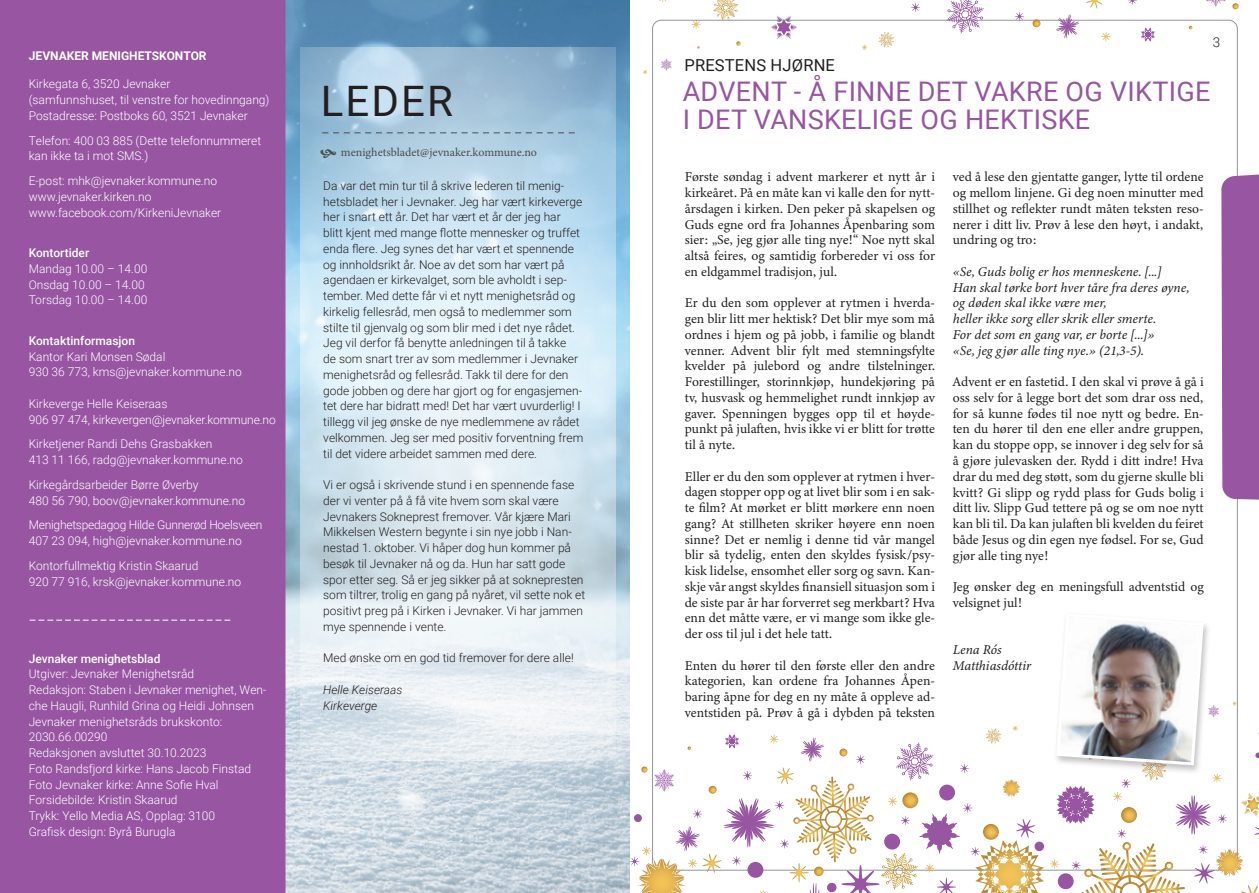
<style>
.page{position:relative;width:1259px;height:893px;background:#fff}
.page>*{position:absolute;margin:0;border:0;box-sizing:border-box;transform-origin:0 0}
.t1{font:42px "Roboto";letter-spacing:.05em;color:#231f20}
.t2{font:27px/28.5px "Roboto";letter-spacing:.01em;color:#9755a2}
.t3{font:16.5px "Roboto";letter-spacing:.01em;color:#231f20}
.t4{font:13.5px/15.8px "Minion Variable Concept";color:#231f20;text-align:justify}
.t5{font:italic 13.5px/15.8px "Minion Variable Concept";color:#231f20}
.t6{font:300 13.5px "Roboto";color:#231f20}
.t7{font:300 12px/15.8px "Roboto";color:#231f20}
.t8{font:300 12px/15.8px "Roboto";color:#fff}
.t9{font:300 12px/15.8px "Roboto";letter-spacing:-.02em;color:#fff}
.t10{font:500 12px "Roboto";color:#fff}
.t11{font:12px "Minion Pro";color:#4b4c4d}
.t12{font:italic 300 12px/15.8px "Roboto";color:#231f20}
.t13{font:700 12px "Roboto";color:#fff}
</style>
<div class="page">
<img style="left:285px;top:0;width:344px;height:893px">
<svg style="left:300px;top:47px;width:315px;height:714px;background:#cfe2ee"></svg>
<div style="left:0;top:0;width:285px;height:893px;background:#9755a2"></div>
<svg style="left:30px;top:620px;width:200px;height:1px"></svg>
<svg style="left:322px;top:132px;width:253px;height:1px"></svg>
<svg style="left:1221px;top:117px;width:38px;height:411px"></svg>
<div style="left:1034px;top:842px;width:10px;height:9px;background:#9755a2;border-radius:50%"></div>
<svg style="left:629px;top:725px;width:410px;height:168px"></svg>
<svg style="left:1050px;top:612px;width:209px;height:281px"></svg>
<svg style="left:1141px;top:27px;width:14px;height:15px"></svg>
<svg style="left:1206px;top:0;width:19px;height:7px"></svg>
<svg style="left:661px;top:59px;width:11px;height:12px"></svg>
<svg style="left:691px;top:20px;width:10px;height:9px"></svg>
<svg style="left:1128px;top:0;width:9px;height:5px"></svg>
<svg style="left:1014px;top:12px;width:10px;height:9px"></svg>
<svg style="left:911px;top:3px;width:9px;height:9px"></svg>
<svg style="left:878px;top:32px;width:16px;height:16px"></svg>
<svg style="left:713px;top:0;width:25px;height:20px"></svg>
<svg style="left:947px;top:0;width:36px;height:33px"></svg>
<svg style="left:771px;top:16px;width:26px;height:23px"></svg>
<svg style="left:1050px;top:0;width:60px;height:42px"></svg>
<svg style="left:862px;top:44px;width:6px;height:7px"></svg>
<svg style="left:643px;top:70px;width:5px;height:5px"></svg>
<svg style="left:1232px;top:3px;width:6px;height:6px"></svg>
<svg style="left:1032px;top:19px;width:8px;height:8px"></svg>
<svg style="left:736px;top:41px;width:4px;height:5px"></svg>
<svg style="left:320px;top:149px;width:16px;height:9px"></svg>
<p class="t13" style="left:29px;top:47px;width:179px">JEVNAKER MENIGHETSKONTOR</p>
<p class="t8" style="left:29px;top:76px;width:242px">Kirkegata 6, 3520 Jevnaker<br>(samfunnshuset, til venstre for hovedinngang)<br>Postadresse: Postboks 60, 3521 Jevnaker</p>
<p class="t8" style="left:29px;top:132px;width:234px">Telefon: 400 03 885 (Dette telefonnummeret kan ikke ta i mot SMS.)</p>
<p class="t8" style="left:29px;top:173px;width:194px">E-post: mhk@jevnaker.kommune.no www.jevnaker.kirken.no www.facebook.com/KirkeniJevnaker</p>
<p class="t10" style="left:29px;top:244px;width:62px">Kontortider</p>
<p class="t8" style="left:29px;top:260px;width:120px">Mandag 10.00 – 14.00<br>Onsdag 10.00 – 14.00<br>Torsdag 10.00 – 14.00</p>
<p class="t10" style="left:29px;top:332px;width:108px">Kontaktinformasjon</p>
<p class="t8" style="left:29px;top:348px;width:215px">Kantor Kari Monsen Sødal<br>930 36 773, kms@jevnaker.kommune.no</p>
<p class="t8" style="left:29px;top:395px;width:249px">Kirkeverge Helle Keiseraas<br>906 97 474, kirkevergen@jevnaker.kommune.no</p>
<p class="t8" style="left:29px;top:436px;width:216px">Kirketjener Randi Dehs Grasbakken<br>413 11 166, radg@jevnaker.kommune.no</p>
<p class="t8" style="left:29px;top:476px;width:218px">Kirkegårdsarbeider Børre Øverby<br>480 56 790, boov@jevnaker.kommune.no</p>
<p class="t9" style="left:29px;top:517px;width:235px">Menighetspedagog Hilde Gunnerød Hoelsveen<br>407 23 094, high@jevnaker.kommune.no</p>
<p class="t8" style="left:29px;top:557px;width:214px">Kontorfullmektig Kristin Skaarud<br>920 77 916, krsk@jevnaker.kommune.no</p>
<p class="t10" style="left:29px;top:650px;width:133px">Jevnaker menighetsblad</p>
<p class="t8" style="left:29px;top:666px;width:239px">Utgiver: Jevnaker Menighetsråd<br>Redaksjon: Staben i Jevnaker menighet, Wen&shy;che Haugli, Runhild Grina og Heidi Johnsen Jevnaker menighetsråds brukskonto:<br>2030.66.00290<br>Redaksjonen avsluttet 30.10.2023<br>Foto Randsfjord kirke: Hans Jacob Finstad Foto Jevnaker kirke: Anne Sofie Hval Forsidebilde: Kristin Skaarud<br>Trykk: Yello Media AS, Opplag: 3100<br>Grafisk design: Byrå Burugla</p>
<h1 class="t1" style="left:321px;top:71px;width:134px">LEDER</h1>
<p class="t11" style="left:341px;top:144px;width:198px">menighetsbladet@jevnaker.kommune.no</p>
<p class="t7" style="left:323px;top:177px;width:262px">Da var det min tur til å skrive lederen til menig&shy;hetsbladet her i Jevnaker. Jeg har vært kirkeverge her i snart ett år. Det har vært et år der jeg har blitt kjent med mange flotte mennesker og truffet enda flere. Jeg synes det har vært et spennende og innholdsrikt år. Noe av det som har vært på agendaen er kirkevalget, som ble avholdt i sep&shy;tember. Med dette får vi et nytt menighetsråd og kirkelig fellesråd, men også to medlemmer som stilte til gjenvalg og som blir med i det nye rådet.<br>Jeg vil derfor få benytte anledningen til å takke<br>de som snart trer av som medlemmer i Jevnaker menighetsråd og fellesråd. Takk til dere for den gode jobben og dere har gjort og for engasjemen&shy;tet dere har bidratt med! Det har vært uvurderlig! I tillegg vil jeg ønske de nye medlemmene av rådet velkommen. Jeg ser med positiv forventning frem til det videre arbeidet sammen med dere.</p>
<p class="t7" style="left:323px;top:476px;width:263px">Vi er også i skrivende stund i en spennende fase der vi venter på å få vite hvem som skal være Jevnakers Sokneprest fremover. Vår kjære Mari Mikkelsen Western begynte i sin nye jobb i Nan&shy;nestad 1. oktober. Vi håper dog hun kommer på besøk til Jevnaker nå og da. Hun har satt gode spor etter seg. Så er jeg sikker på at soknepresten som tiltrer, trolig en gang på nyåret, vil sette nok et positivt preg på i Kirken i Jevnaker. Vi har jammen mye spennende i vente.</p>
<p class="t7" style="left:323px;top:650px;width:252px">Med ønske om en god tid fremover for dere alle!</p>
<p class="t12" style="left:323px;top:681px;width:81px">Helle Keiseraas<br>Kirkeverge</p>
<p class="t3" style="left:684px;top:54px;width:152px">PRESTENS HJØRNE</p>
<p class="t6" style="left:1212px;top:32px;width:9px">3</p>
<h2 class="t2" style="left:682px;top:76px;width:529px">ADVENT - Å FINNE DET VAKRE OG VIKTIGE<br>I DET VANSKELIGE OG HEKTISKE</h2>
<p class="t4" style="left:685px;top:169px;width:252px">Første søndag i advent markerer et nytt år i kirkeåret. På en måte kan vi kalle den for nytt&shy;årsdagen i kirken. Den peker på skapelsen og Guds egne ord fra Johannes Åpenbaring som sier: „Se, jeg gjør alle ting nye!“ Noe nytt skal altså feires, og samtidig forbereder vi oss for en eldgammel tradisjon, jul.</p>
<p class="t4" style="left:685px;top:295px;width:252px">Er du den som opplever at rytmen i hverda&shy;gen blir litt mer hektisk? Det blir mye som må ordnes i hjem og på jobb, i familie og blandt venner. Advent blir fylt med stemningsfylte kvelder på julebord og andre tilstelninger.<br>Forestillinger, storinnkjøp, hundekjøring på tv, husvask og hemmelighet rundt innkjøp av gaver. Spenningen bygges opp til et høyde&shy;punkt på julaften, hvis ikke vi er blitt for trøtte til å nyte.</p>
<p class="t4" style="left:685px;top:468px;width:252px">Eller er du den som opplever at rytmen i hver&shy;dagen stopper opp og at livet blir som i en sak&shy;te film? At mørket er blitt mørkere enn noen gang? At stillheten skriker høyere enn noen sinne? Det er nemlig i denne tid vår mangel blir så tydelig, enten den skyldes fysisk/psy&shy;kisk lidelse, ensomhet eller sorg og savn. Kan&shy;skje vår angst skyldes finansiell situasjon som i de siste par år har forverret seg merkbart? Hva enn det måtte være, er vi mange som ikke gle&shy;der oss til jul i det hele tatt.</p>
<p class="t4" style="left:685px;top:657px;width:252px">Enten du hører til den første eller den andre kategorien, kan ordene fra Johannes Åpen&shy;baring åpne for deg en ny måte å oppleve ad&shy;ventstiden på. Prøv å gå i dybden på teksten</p>
<p class="t4" style="left:952px;top:169px;width:252px">ved å lese den gjentatte ganger, lytte til ordene og mellom linjene. Gi deg noen minutter med stillhet og reflekter rundt måten teksten reso&shy;nerer i ditt liv. Prøv å lese den høyt, i andakt, undring og tro:</p>
<p class="t5" style="left:952px;top:264px;width:238px">«Se, Guds bolig er hos menneskene. [...]<br>Han skal tørke bort hver tåre fra deres øyne, og døden skal ikke være mer,<br>heller ikke sorg eller skrik eller smerte.<br>For det som en gang var, er borte [...]»<br>«Se, jeg gjør alle ting nye.» (21,3-5).</p>
<p class="t4" style="left:952px;top:374px;width:252px">Advent er en fastetid. I den skal vi prøve å gå i oss selv for å legge bort det som drar oss ned, for så kunne fødes til noe nytt og bedre. En&shy;ten du hører til den ene eller andre gruppen, kan du stoppe opp, se innover i deg selv for så å gjøre julevasken der. Rydd i ditt indre! Hva drar du med deg støtt, som du gjerne skulle bli kvitt? Gi slipp og rydd plass for Guds bolig i ditt liv. Slipp Gud tettere på og se om noe nytt kan bli til. Da kan julaften bli kvelden du feiret både Jesus og din egen nye fødsel. For se, Gud gjør alle ting nye!</p>
<p class="t4" style="left:952px;top:579px;width:252px">Jeg ønsker deg en meningsfull adventstid og velsignet jul!</p>
<p class="t5" style="left:952px;top:642px;width:80px">Lena Rós<br>Matthiasdóttir</p>
</div>
